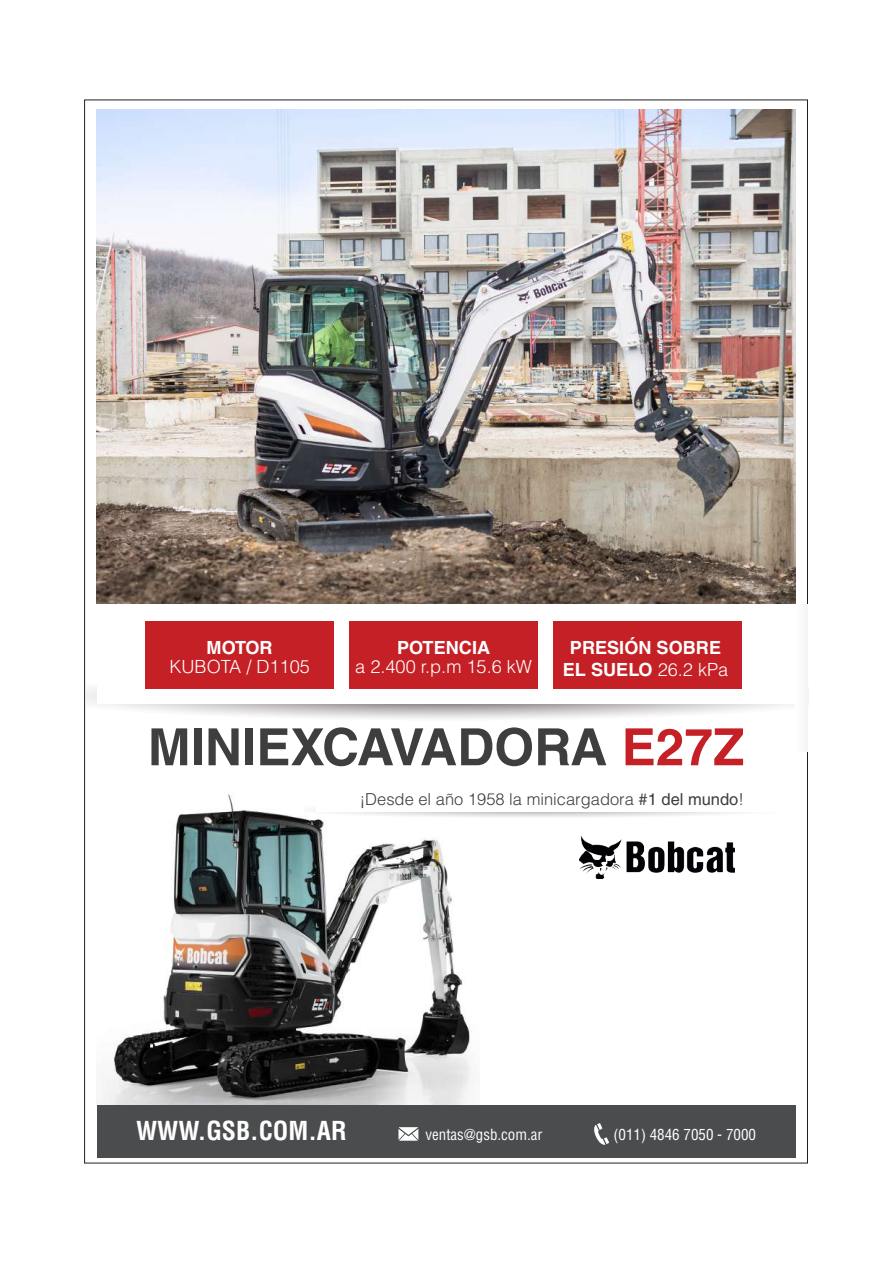
<style>
.page{position:relative;width:893px;height:1263px;background:#fff}
.page>*{position:absolute;margin:0;border:0;box-sizing:border-box;transform-origin:0 0}
.t1{font:700 51.3px "Helvetica LT Std";color:#3e3e3f}
.t2{font:700 condensed 25.5px "Helvetica LT Std";color:#fff}
.t3{font:700 18.15px/21.5px "Helvetica LT Std";color:#fff;text-align:center}
.t4{font:300 18.15px "Helvetica LT Std";color:#fff}
.t5{font:300 16.5px "Helvetica LT Std";color:#3e3e3f}
.t6{font:condensed 15px "Helvetica LT Std";color:#fff}
.s1{font-weight:300}
.s2{color:#c52026}
.s3{font-weight:400}
</style>
<div class="page">
<div style="left:84px;top:100px;width:724px;height:1063px;background:#fff;border:1px solid #231f20"></div>
<svg style="left:86px;top:670px;width:722px;height:51px"></svg>
<img style="left:101px;top:794px;width:370px;height:311px">
<img style="left:97px;top:110px;width:698px;height:494px">
<svg style="left:304px;top:800px;width:436px;height:18px"></svg>
<div style="left:315px;top:781px;width:486px;height:31px;background:#fff"></div>
<div style="left:795px;top:604px;width:12px;height:148px;background:#f9f9f9"></div>
<img style="left:580px;top:836px;width:155px;height:43px">
<div style="left:97px;top:1105px;width:698px;height:52px;background:#4b4c4d"></div>
<svg style="left:398px;top:1127px;width:20px;height:14px"></svg>
<svg style="left:594px;top:1123px;width:15px;height:22px"></svg>
<div style="left:97px;top:604px;width:698px;height:100px;background:#fff"></div>
<div style="left:146px;top:621px;width:188px;height:68px;background:#c52026"></div>
<div style="left:350px;top:621px;width:188px;height:68px;background:#c52026"></div>
<div style="left:553px;top:621px;width:188px;height:68px;background:#c52026"></div>
<p class="t3" style="left:207px;top:637px;width:68px">MOTOR</p>
<p class="t4" style="left:169px;top:655px;width:142px">KUBOTA / D1105</p>
<p class="t3" style="left:397px;top:637px;width:95px">POTENCIA</p>
<p class="t4" style="left:355px;top:655px;width:178px">a 2.400 r.p.m 15.6 kW</p>
<p class="t3" style="left:563px;top:637px;width:167px">PRESIÓN SOBRE<br>EL SUELO <span class="s1">26.2 kPa</span></p>
<h1 class="t1" style="left:148px;top:716px;width:598px">MINIEXCAVADORA <span class="s2">E27Z</span></h1>
<p class="t5" style="left:360px;top:789px;width:386px">¡Desde el año 1958 la minicargadora <span class="s3">#1 del mundo</span>!</p>
<h2 class="t2" style="left:136px;top:1115px;width:212px">WWW.GSB.COM.AR</h2>
<p class="t6" style="left:426px;top:1125px;width:118px">ventas@gsb.com.ar</p>
<p class="t6" style="left:614px;top:1125px;width:144px">(011) 4846 7050 - 7000</p>
</div>
